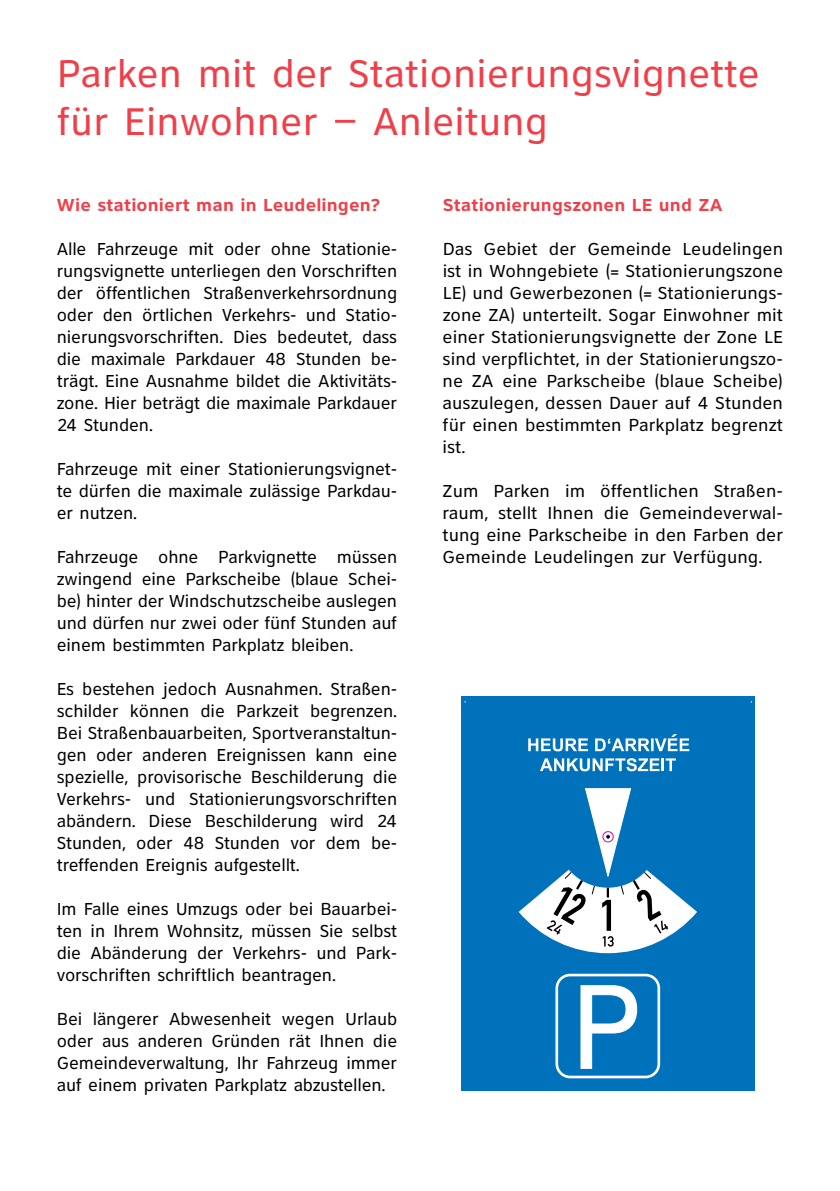
<style>
.page{position:relative;width:840px;height:1191px;background:#fff}
.page>*{position:absolute;margin:0;border:0;box-sizing:border-box;transform-origin:0 0}
.t1{font:40px/48px "Clearview Self";color:#ef404a}
.t2{font:18px/22px "Clearview Self";letter-spacing:-.01em;color:#000;text-align:justify}
.t3{font:700 18px "Clearview Self";color:#ef404a}
</style>
<div class="page">
<div style="left:461px;top:696px;width:293px;height:395px;background:#0072bc"></div>
<svg style="left:580px;top:985px;width:57px;height:84px"></svg>
<div style="left:555px;top:973px;width:104px;height:105px;border:3px solid #fff;border-radius:13px"></div>
<svg style="left:540px;top:758px;width:135px;height:13px"></svg>
<svg style="left:528px;top:734px;width:161px;height:17px"></svg>
<svg style="left:518px;top:788px;width:178px;height:165px"></svg>
<h1 class="t1" style="left:57px;top:49px;width:704px">Parken mit der Stationierungsvignette für Einwohner – Anleitung</h1>
<p class="t3" style="left:57px;top:194px;width:325px">Wie stationiert man in Leudelingen?</p>
<p class="t2" style="left:57px;top:237px;width:342px">Alle Fahrzeuge mit oder ohne Stationie&shy;rungsvignette unterliegen den Vorschriften der öffentlichen Straßenverkehrsordnung oder den örtlichen Verkehrs- und Statio&shy;nierungsvorschriften. Dies bedeutet, dass die maximale Parkdauer 48 Stunden be&shy;trägt. Eine Ausnahme bildet die Aktivitäts&shy;zone. Hier beträgt die maximale Parkdauer 24 Stunden.</p>
<p class="t2" style="left:57px;top:457px;width:342px">Fahrzeuge mit einer Stationierungsvignet&shy;te dürfen die maximale zulässige Parkdau&shy;er nutzen.</p>
<p class="t2" style="left:57px;top:545px;width:342px">Fahrzeuge ohne Parkvignette müssen zwingend eine Parkscheibe (blaue Schei&shy;be) hinter der Windschutzscheibe auslegen und dürfen nur zwei oder fünf Stunden auf einem bestimmten Parkplatz bleiben.</p>
<p class="t2" style="left:57px;top:677px;width:342px">Es bestehen jedoch Ausnahmen. Straßen&shy;schilder können die Parkzeit begrenzen.<br>Bei Straßenbauarbeiten, Sportveranstaltun&shy;gen oder anderen Ereignissen kann eine spezielle, provisorische Beschilderung die Verkehrs- und Stationierungsvorschriften abändern. Diese Beschilderung wird 24<br>Stunden, oder 48 Stunden vor dem be&shy;treffenden Ereignis aufgestellt.</p>
<p class="t2" style="left:57px;top:897px;width:342px">Im Falle eines Umzugs oder bei Bauarbei&shy;ten in Ihrem Wohnsitz, müssen Sie selbst die Abänderung der Verkehrs- und Park&shy;vorschriften schriftlich beantragen.</p>
<p class="t2" style="left:57px;top:1007px;width:342px">Bei längerer Abwesenheit wegen Urlaub oder aus anderen Gründen rät Ihnen die Gemeindeverwaltung, Ihr Fahrzeug immer auf einem privaten Parkplatz abzustellen.</p>
<p class="t3" style="left:442px;top:194px;width:281px">Stationierungszonen LE und ZA</p>
<p class="t2" style="left:442px;top:237px;width:342px">Das Gebiet der Gemeinde Leudelingen ist in Wohngebiete (= Stationierungszone LE) und Gewerbezonen (= Stationierungs&shy;zone ZA) unterteilt. Sogar Einwohner mit einer Stationierungsvignette der Zone LE sind verpflichtet, in der Stationierungszo&shy;ne ZA eine Parkscheibe (blaue Scheibe) auszulegen, dessen Dauer auf 4 Stunden für einen bestimmten Parkplatz begrenzt ist.</p>
<p class="t2" style="left:442px;top:479px;width:342px">Zum Parken im öffentlichen Straßen&shy;raum, stellt Ihnen die Gemeindeverwal&shy;tung eine Parkscheibe in den Farben der Gemeinde Leudelingen zur Verfügung.</p>
</div>
